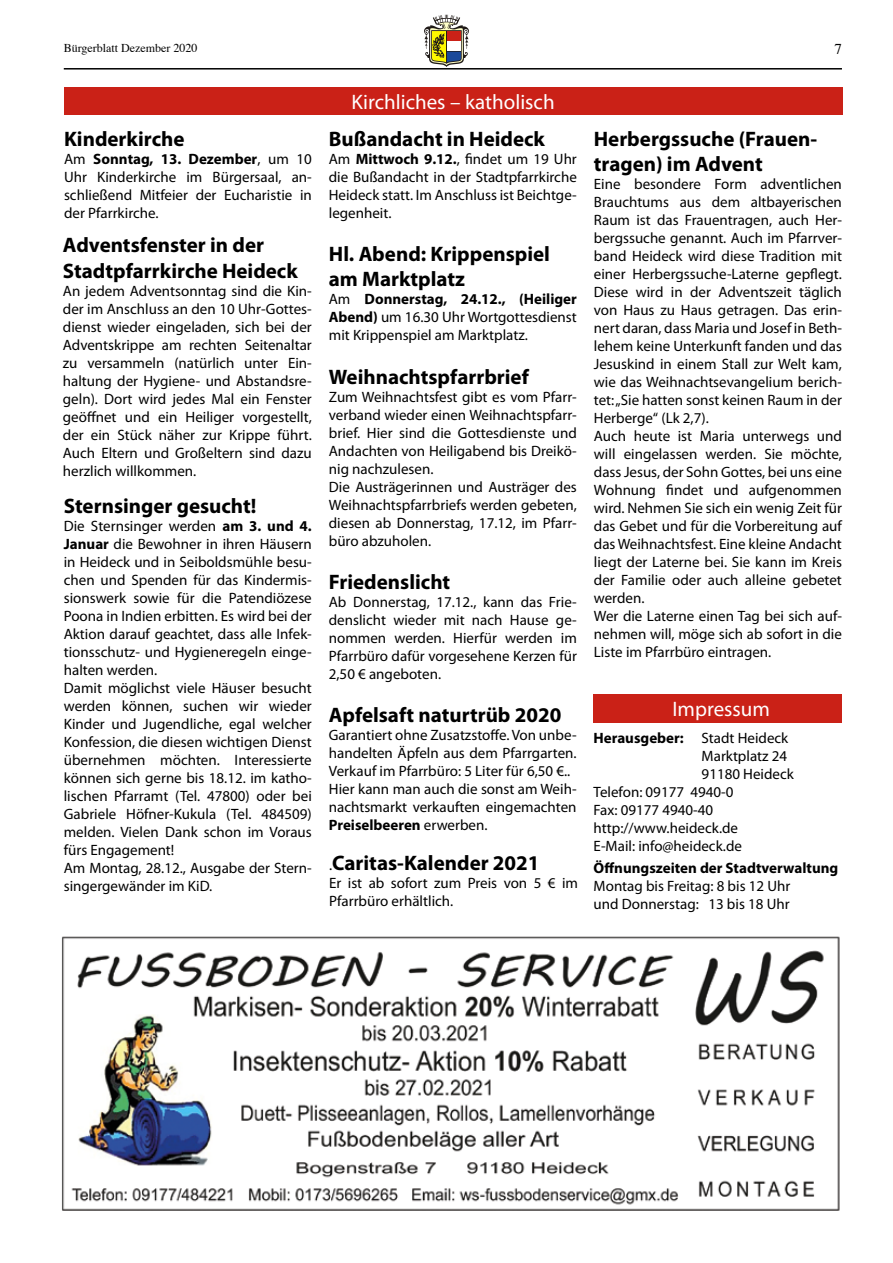
<style>
.page{position:relative;width:893px;height:1263px;background:#fff}
.page>*{position:absolute;margin:0;border:0;box-sizing:border-box;transform-origin:0 0}
.t1{font:700 21px/25.2px "Myriad Pro";color:#000}
.t2{font:21px "Myriad Pro";color:#fff}
.t3{font:15px/18px "Myriad Pro";color:#000}
.t4{font:700 15px "Myriad Pro";color:#000}
.t5{font:15px "Times";color:#000}
.t6{font:12px "Times";color:#000}
.s1{font-weight:700}
.s2{font-weight:400;font-size:15px}
.s3{font-weight:400}
</style>
<div class="page">
<hr style="left:64px;top:68px;width:778px;height:2px;background:#000">
<svg style="left:424px;top:15px;width:45px;height:52px"></svg>
<div style="left:64px;top:87px;width:778px;height:28px;background:#ca2117"></div>
<img style="left:62px;top:936px;width:778px;height:274px">
<div style="left:593px;top:694px;width:248px;height:29px;background:#ca2117"></div>
<p class="t6" style="left:64px;top:36px;width:135px">Bürgerblatt Dezember 2020</p>
<p class="t5" style="left:834px;top:35px;width:9px">7</p>
<h1 class="t1" style="left:64px;top:126px;width:122px">Kinderkirche</h1>
<p class="t3" style="left:64px;top:150px;width:249px;text-align:justify">Am <span class="s1">Sonntag, 13. Dezember</span>, um 10<br>Uhr Kinderkirche im Bürgersaal, an&shy;schließend Mitfeier der Eucharistie in der Pfarrkirche.</p>
<h1 class="t1" style="left:63px;top:232px;width:236px">Adventsfenster in der<br>Stadtpfarrkirche Heideck</h1>
<p class="t3" style="left:63px;top:281px;width:250px;text-align:justify">An jedem Adventsonntag sind die Kin&shy;der im Anschluss an den 10 Uhr-Gottes&shy;dienst wieder eingeladen, sich bei der Adventskrippe am rechten Seitenaltar zu versammeln (natürlich unter Ein&shy;haltung der Hygiene- und Abstandsre&shy;geln). Dort wird jedes Mal ein Fenster geöffnet und ein Heiliger vorgestellt, der ein Stück näher zur Krippe führt.<br>Auch Eltern und Großeltern sind dazu herzlich willkommen.</p>
<h1 class="t1" style="left:64px;top:493px;width:194px">Sternsinger gesucht!</h1>
<p class="t3" style="left:64px;top:517px;width:250px">Die Sternsinger werden <span class="s1">am 3. und 4.<br>Januar</span> die Bewohner in ihren Häusern in Heideck und in Seiboldsmühle besu&shy;chen und Spenden für das Kindermis&shy;sionswerk sowie für die Patendiözese Poona in Indien erbitten. Es wird bei der Aktion darauf geachtet, dass alle Infek&shy;tionsschutz- und Hygieneregeln einge&shy;halten werden.<br>Damit möglichst viele Häuser besucht werden können, suchen wir wieder Kinder und Jugendliche, egal welcher Konfession, die diesen wichtigen Dienst übernehmen möchten. Interessierte können sich gerne bis 18.12. im katho&shy;lischen Pfarramt (Tel. 47800) oder bei Gabriele Höfner-Kukula (Tel. 484509) melden. Vielen Dank schon im Voraus fürs Engagement!<br>Am Montag, 28.12., Ausgabe der Stern&shy;singergewänder im KiD.</p>
<h1 class="t2" style="left:352px;top:89px;width:205px">Kirchliches – katholisch</h1>
<h1 class="t1" style="left:329px;top:126px;width:218px">Bußandacht in Heideck</h1>
<p class="t3" style="left:329px;top:150px;width:250px;text-align:justify">Am <span class="s1">Mittwoch 9.12.</span>, findet um 19 Uhr die Bußandacht in der Stadtpfarrkirche Heideck statt. Im Anschluss ist Beichtge&shy;legenheit.</p>
<h1 class="t1" style="left:329px;top:241px;width:223px">Hl. Abend: Krippenspiel am Marktplatz</h1>
<p class="t3" style="left:329px;top:290px;width:250px;text-align:justify">Am <span class="s1">Donnerstag, 24.12., (Heiliger Abend)</span> um 16.30 Uhr Wortgottesdienst mit Krippenspiel am Marktplatz.</p>
<h1 class="t1" style="left:329px;top:363px;width:202px">Weihnachtspfarrbrief</h1>
<p class="t3" style="left:329px;top:387px;width:250px">Zum Weihnachtsfest gibt es vom Pfarr&shy;verband wieder einen Weihnachtspfarr&shy;brief. Hier sind die Gottesdienste und Andachten von Heiligabend bis Dreikö&shy;nig nachzulesen.<br>Die Austrägerinnen und Austräger des Weihnachtspfarrbriefs werden gebeten, diesen ab Donnerstag, 17.12, im Pfarr&shy;büro abzuholen.</p>
<h1 class="t1" style="left:329px;top:568px;width:123px">Friedenslicht</h1>
<p class="t3" style="left:329px;top:593px;width:250px;text-align:justify">Ab Donnerstag, 17.12., kann das Frie&shy;denslicht wieder mit nach Hause ge&shy;nommen werden. Hierfür werden im Pfarrbüro dafür vorgesehene Kerzen für 2,50 € angeboten.</p>
<h1 class="t1" style="left:329px;top:701px;width:234px">Apfelsaft naturtrüb 2020</h1>
<p class="t3" style="left:329px;top:725px;width:249px">Garantiert ohne Zusatzstoffe. Von unbe&shy;handelten Äpfeln aus dem Pfarrgarten.<br>Verkauf im Pfarrbüro: 5 Liter für 6,50 €..<br>Hier kann man auch die sonst am Weih&shy;nachtsmarkt verkauften eingemachten <span class="s1">Preiselbeeren</span> erwerben.</p>
<h1 class="t1" style="left:329px;top:850px;width:212px"><span class="s2">.</span>Caritas-Kalender 2021</h1>
<p class="t3" style="left:329px;top:874px;width:250px">Er ist ab sofort zum Preis von 5 € im<br>Pfarrbüro erhältlich.</p>
<h1 class="t1" style="left:594px;top:126px;width:225px">Herbergssuche (Frauen&shy;tragen) im Advent</h1>
<p class="t3" style="left:594px;top:175px;width:250px">Eine besondere Form adventlichen Brauchtums aus dem altbayerischen Raum ist das Frauentragen, auch Her&shy;bergssuche genannt. Auch im Pfarrver&shy;band Heideck wird diese Tradition mit einer Herbergssuche-Laterne gepflegt.<br>Diese wird in der Adventszeit täglich von Haus zu Haus getragen. Das erin&shy;nert daran, dass Maria und Josef in Beth&shy;lehem keine Unterkunft fanden und das Jesuskind in einem Stall zur Welt kam, wie das Weihnachtsevangelium berich&shy;tet: „Sie hatten sonst keinen Raum in der Herberge“ (Lk 2,7).<br>Auch heute ist Maria unterwegs und will eingelassen werden. Sie möchte, dass Jesus, der Sohn Gottes, bei uns eine Wohnung findet und aufgenommen wird. Nehmen Sie sich ein wenig Zeit für das Gebet und für die Vorbereitung auf das Weihnachtsfest. Eine kleine Andacht liegt der Laterne bei. Sie kann im Kreis der Familie oder auch alleine gebetet werden.<br>Wer die Laterne einen Tag bei sich auf&shy;nehmen will, möge sich ab sofort in die Liste im Pfarrbüro eintragen.</p>
<h1 class="t2" style="left:672px;top:696px;width:99px">Impressum</h1>
<p class="t4" style="left:594px;top:728px;width:196px">Herausgeber: <span class="s3">Stadt Heideck</span></p>
<p class="t3" style="left:702px;top:747px;width:87px">Marktplatz 24</p>
<p class="t3" style="left:702px;top:765px;width:94px">91180 Heideck</p>
<p class="t3" style="left:594px;top:783px;width:141px">Telefon: 09177 4940-0</p>
<p class="t3" style="left:594px;top:801px;width:121px">Fax: 09177 4940-40</p>
<p class="t3" style="left:594px;top:819px;width:146px">http://www.heideck.de</p>
<p class="t3" style="left:594px;top:837px;width:150px">E-Mail: info@heideck.de</p>
<p class="t4" style="left:594px;top:858px;width:246px">Öffnungszeiten der Stadtverwaltung</p>
<p class="t3" style="left:594px;top:877px;width:198px">Montag bis Freitag: 8 bis 12 Uhr und Donnerstag: 13 bis 18 Uhr</p>
</div>
